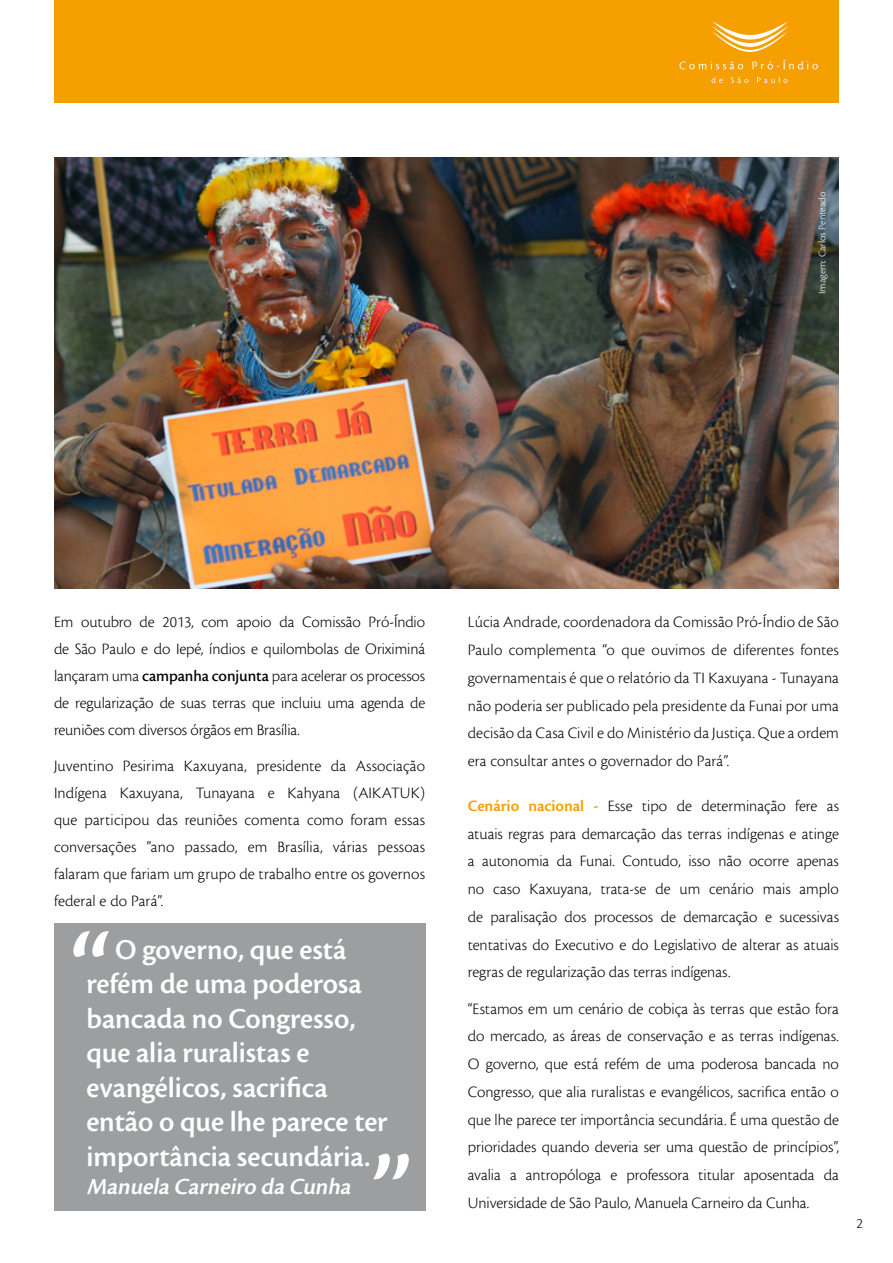
<style>
.page{position:relative;width:893px;height:1263px;background:#fff}
.page>*{position:absolute;margin:0;border:0;box-sizing:border-box;transform-origin:0 0}
.t1{font:115.65px "Cronos MM 574 72";color:#fff}
.t2{font:30px/34.5px "Cronos MM 574 20";color:#fff}
.t3{font:italic 24px "Cronos MM 574 16";color:#fff}
.t4{font:16.5px/27.8px "Cronos MM 250 11";color:#000;text-align:justify}
.t5{font:15px "Cronos MM 250 10";color:#000}
.t6{font:10.5px "Cronos MM 250 7";color:#fff}
.s1{font-family:"Cronos MM 479 11"}
.s2{font-family:"Cronos MM 574 11";color:#f59f00}
</style>
<div class="page">
<div style="left:54px;top:0;width:785px;height:102px;background:#f59f00"></div>
<svg style="left:712px;top:21px;width:76px;height:31px"></svg>
<svg style="left:679px;top:61px;width:64px;height:8px"></svg>
<svg style="left:752px;top:60px;width:66px;height:9px"></svg>
<svg style="left:711px;top:77px;width:11px;height:6px"></svg>
<svg style="left:731px;top:77px;width:17px;height:6px"></svg>
<svg style="left:757px;top:77px;width:30px;height:6px"></svg>
<img style="left:54px;top:157px;width:785px;height:432px">
<div style="left:54px;top:923px;width:371px;height:287px;background:#9c9e9f"></div>
<p class="t6" style="left:817px;top:294px;width:103px;rotate:-90deg">Imagem: Carlos Penteado</p>
<p class="t4" style="left:54px;top:609px;width:373px;line-height:27px">Em outubro de 2013, com apoio da Comissão Pró-Índio de São Paulo e do Iepé, índios e quilombolas de Oriximiná lançaram uma <span class="s1">campanha conjunta</span> para acelerar os processos de regularização de suas terras que incluiu uma agenda de reuniões com diversos órgãos em Brasília.</p>
<p class="t4" style="left:54px;top:752px;width:373px;line-height:27px">Juventino Pesirima Kaxuyana, presidente da Associação Indígena Kaxuyana, Tunayana e Kahyana (AIKATUK) que participou das reuniões comenta como foram essas conversações ”ano passado, em Brasília, várias pessoas falaram que fariam um grupo de trabalho entre os governos federal e do Pará”.</p>
<h1 class="t1" style="left:70px;top:915px;width:43px">“</h1>
<h2 class="t2" style="left:86px;top:933px;width:303px;text-indent:29px">O governo, que está refém de uma poderosa bancada no Congresso, que alia ruralistas e evangélicos, sacrifica então o que lhe parece ter importância secundária.</h2>
<h3 class="t3" style="left:86px;top:1173px;width:270px">Manuela Carneiro da Cunha</h3>
<h1 class="t1" style="left:370px;top:1136px;width:43px">”</h1>
<p class="t4" style="left:468px;top:608px;width:373px">Lúcia Andrade, coordenadora da Comissão Pró-Índio de São Paulo complementa “o que ouvimos de diferentes fontes governamentais é que o relatório da TI Kaxuyana - Tunayana não poderia ser publicado pela presidente da Funai por uma decisão da Casa Civil e do Ministério da Justiça. Que a ordem era consultar antes o governador do Pará”.</p>
<p class="t4" style="left:468px;top:792px;width:373px"><span class="s2">Cenário nacional -</span> Esse tipo de determinação fere as atuais regras para demarcação das terras indígenas e atinge a autonomia da Funai. Contudo, isso não ocorre apenas no caso Kaxuyana, trata-se de um cenário mais amplo de paralisação dos processos de demarcação e sucessivas tentativas do Executivo e do Legislativo de alterar as atuais regras de regularização das terras indígenas.</p>
<p class="t4" style="left:468px;top:995px;width:373px">“Estamos em um cenário de cobiça às terras que estão fora do mercado, as áreas de conservação e as terras indígenas.<br>O governo, que está refém de uma poderosa bancada no Congresso, que alia ruralistas e evangélicos, sacrifica então o que lhe parece ter importância secundária. É uma questão de prioridades quando deveria ser uma questão de princípios”, avalia a antropóloga e professora titular aposentada da Universidade de São Paulo, Manuela Carneiro da Cunha.</p>
<p class="t5" style="left:856px;top:1216px;width:8px">2</p>
</div>
